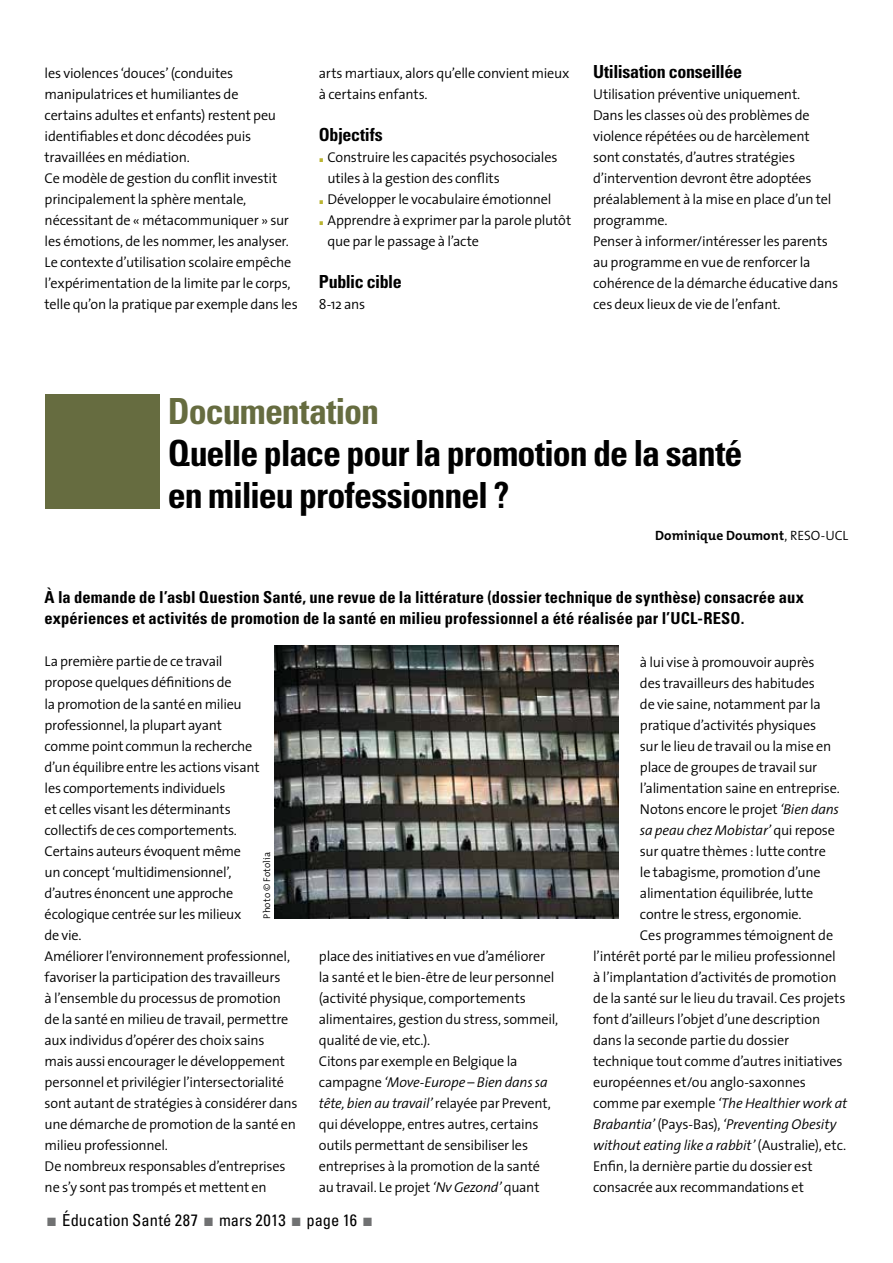
<style>
.page{position:relative;width:893px;height:1263px;background:#fff}
.page>*{position:absolute;margin:0;border:0;box-sizing:border-box;transform-origin:0 0}
.t1{font:700 condensed 36px/42px "Univers";letter-spacing:-.03em;color:#000}
.t2{font:700 condensed 36px "Univers";letter-spacing:-.025em;color:#666c40}
.t3{font:700 condensed 18px "Univers";letter-spacing:-.02em;color:#000}
.t4{font:700 condensed 16.5px/21px "Univers";letter-spacing:.005em;color:#000}
.t5{font:condensed 16.5px "Univers";letter-spacing:.005em;color:#000}
.t6{font:300 14.25px/21px "The Sans";letter-spacing:-.015em;color:#000}
.t7{font:italic 300 14.25px "The Sans";letter-spacing:-.01em;color:#000}
.t8{font:700 13.5px "The Mix";letter-spacing:.005em;color:#000}
.t9{font:300 9.75px "The Mix";letter-spacing:.005em;color:#000}
.s1{font-weight:900;font-size:7.5px;color:#bab432}
.s2{font-weight:300}
.s3{font-style:italic}
.s4{font-weight:900;font-stretch:normal;color:#707172}
.s5{font-style:normal}
</style>
<div class="page">
<div style="left:45px;top:394px;width:114px;height:114px;background:#666c40"></div>
<img style="left:274px;top:646px;width:345px;height:272px">
<p class="t6" style="left:45px;top:63px;width:255px">les violences ‘douces’ (conduites manipulatrices et humiliantes de<br>certains adultes et enfants) restent peu identifiables et donc décodées puis travaillées en médiation.<br>Ce modèle de gestion du conflit investit principalement la sphère mentale, nécessitant de « métacommuniquer » sur les émotions, de les nommer, les analyser.<br>Le contexte d’utilisation scolaire empêche l’expérimentation de la limite par le corps, telle qu’on la pratique par exemple dans les</p>
<p class="t6" style="left:319px;top:63px;width:252px">arts martiaux, alors qu’elle convient mieux à certains enfants.</p>
<p class="t3" style="left:319px;top:124px;width:65px">Objectifs</p>
<p class="t6" style="left:319px;top:147px;width:240px"><span class="s1">ı</span> Construire les capacités psychosociales</p>
<p class="t6" style="left:327px;top:168px;width:174px">utiles à la gestion des conflits</p>
<p class="t6" style="left:319px;top:189px;width:234px"><span class="s1">ı</span> Développer le vocabulaire émotionnel</p>
<p class="t6" style="left:319px;top:210px;width:254px"><span class="s1">ı</span> Apprendre à exprimer par la parole plutôt</p>
<p class="t6" style="left:327px;top:231px;width:153px">que par le passage à l’acte</p>
<p class="t3" style="left:319px;top:271px;width:84px">Public cible</p>
<p class="t6" style="left:319px;top:294px;width:48px">8-12 ans</p>
<p class="t3" style="left:593px;top:61px;width:150px">Utilisation conseillée</p>
<p class="t6" style="left:593px;top:84px;width:246px">Utilisation préventive uniquement.<br>Dans les classes où des problèmes de violence répétées ou de harcèlement sont constatés, d’autres stratégies d’intervention devront être adoptées préalablement à la mise en place d’un tel programme.<br>Penser à informer/intéresser les parents au programme en vue de renforcer la cohérence de la démarche éducative dans ces deux lieux de vie de l’enfant.</p>
<h1 class="t2" style="left:168px;top:389px;width:213px">Documentation</h1>
<h1 class="t1" style="left:168px;top:432px;width:576px">Quelle place pour la promotion de la santé en milieu professionnel ?</h1>
<p class="t8" style="left:655px;top:525px;width:195px">Dominique Doumont<span class="s2">, RESO-UCL</span></p>
<p class="t4" style="left:45px;top:587px;width:761px">À la demande de l’asbl Question Santé, une revue de la littérature (dossier technique de synthèse) consacrée aux expériences et activités de promotion de la santé en milieu professionnel a été réalisée par l’UCL-RESO.</p>
<p class="t6" style="left:45px;top:651px;width:254px">La première partie de ce travail<br>propose quelques définitions de<br>la promotion de la santé en milieu professionnel, la plupart ayant<br>comme point commun la recherche<br>d’un équilibre entre les actions visant<br>les comportements individuels<br>et celles visant les déterminants<br>collectifs de ces comportements.<br>Certains auteurs évoquent même<br>un concept ‘multidimensionnel’,<br>d’autres énoncent une approche écologique centrée sur les milieux<br>de vie.<br>Améliorer l’environnement professionnel, favoriser la participation des travailleurs<br>à l’ensemble du processus de promotion de la santé en milieu de travail, permettre aux individus d’opérer des choix sains<br>mais aussi encourager le développement personnel et privilégier l’intersectorialité sont autant de stratégies à considérer dans une démarche de promotion de la santé en milieu professionnel.<br>De nombreux responsables d’entreprises ne s’y sont pas trompés et mettent en</p>
<p class="t9" style="left:259px;top:918px;width:68px;rotate:-90deg">Photo © Fotolia</p>
<p class="t6" style="left:319px;top:945px;width:241px">place des initiatives en vue d’améliorer la santé et le bien-être de leur personnel (activité physique, comportements alimentaires, gestion du stress, sommeil, qualité de vie, etc.).<br>Citons par exemple en Belgique la campagne <span class="s3">‘Move-Europe – Bien dans sa tête, bien au travail’</span> relayée par Prevent, qui développe, entres autres, certains outils permettant de sensibiliser les entreprises à la promotion de la santé au travail. Le projet <span class="s3">‘Nv Gezond’</span> quant</p>
<p class="t5" style="left:45px;top:1210px;width:332px"><span class="s4">ı</span>Éducation Santé 287 <span class="s4">ı</span>mars 2013 <span class="s4">ı</span> page 16 <span class="s4">ı</span></p>
<p class="t6" style="left:640px;top:651px;width:176px">à lui vise à promouvoir auprès</p>
<p class="t6" style="left:640px;top:672px;width:176px">des travailleurs des habitudes</p>
<p class="t6" style="left:640px;top:693px;width:182px">de vie saine, notamment par la</p>
<p class="t6" style="left:640px;top:714px;width:178px">pratique d’activités physiques</p>
<p class="t6" style="left:640px;top:735px;width:193px">sur le lieu de travail ou la mise en</p>
<p class="t6" style="left:640px;top:756px;width:179px">place de groupes de travail sur</p>
<p class="t6" style="left:640px;top:777px;width:201px">l’alimentation saine en entreprise.</p>
<p class="t6" style="left:640px;top:798px;width:201px">Notons encore le projet <span class="s3">‘Bien dans</span></p>
<p class="t7" style="left:640px;top:818px;width:197px">sa peau chez Mobistar’ <span class="s5">qui repose</span></p>
<p class="t6" style="left:640px;top:840px;width:187px">sur quatre thèmes : lutte contre</p>
<p class="t6" style="left:640px;top:861px;width:182px">le tabagisme, promotion d’une</p>
<p class="t6" style="left:640px;top:882px;width:175px">alimentation équilibrée, lutte</p>
<p class="t6" style="left:640px;top:903px;width:163px">contre le stress, ergonomie.</p>
<p class="t6" style="left:640px;top:924px;width:195px">Ces programmes témoignent de</p>
<p class="t6" style="left:593px;top:945px;width:244px">l’intérêt porté par le milieu professionnel</p>
<p class="t6" style="left:593px;top:966px;width:245px">à l’implantation d’activités de promotion</p>
<p class="t6" style="left:593px;top:987px;width:254px">de la santé sur le lieu du travail. Ces projets</p>
<p class="t6" style="left:593px;top:1008px;width:229px">font d’ailleurs l’objet d’une description</p>
<p class="t6" style="left:593px;top:1029px;width:197px">dans la seconde partie du dossier</p>
<p class="t6" style="left:593px;top:1050px;width:251px">technique tout comme d’autres initiatives</p>
<p class="t6" style="left:593px;top:1071px;width:214px">européennes et/ou anglo-saxonnes</p>
<p class="t7" style="left:593px;top:1091px;width:256px"><span class="s5">comme par exemple</span> ‘The Healthier work at</p>
<p class="t7" style="left:593px;top:1112px;width:245px">Brabantia’ <span class="s5">(Pays-Bas),</span> ‘Preventing Obesity</p>
<p class="t7" style="left:593px;top:1133px;width:254px">without eating like a rabbit’ <span class="s5">(Australie), etc.</span></p>
<p class="t6" style="left:593px;top:1155px;width:221px">Enfin, la dernière partie du dossier est</p>
<p class="t6" style="left:593px;top:1176px;width:212px">consacrée aux recommandations et</p>
</div>
